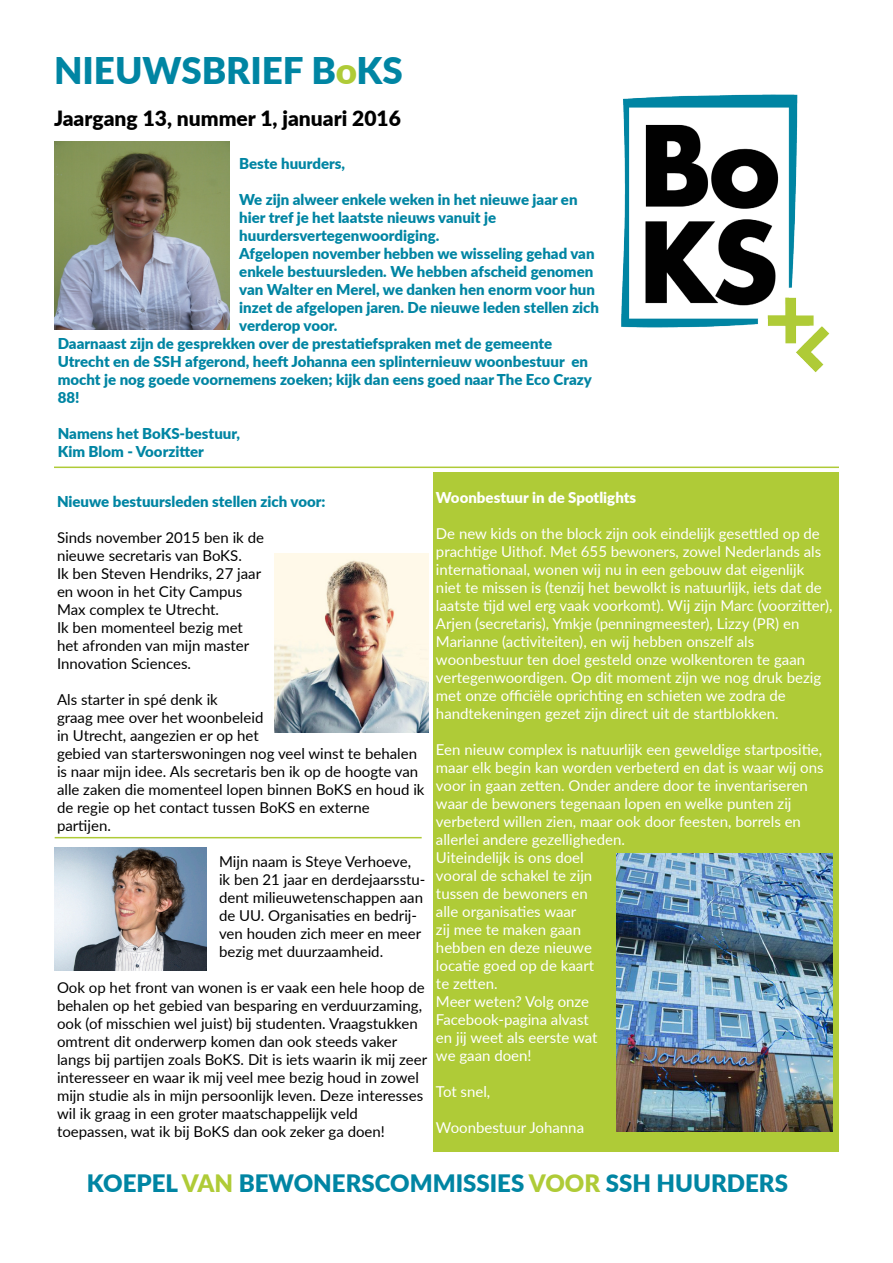
<style>
.page{position:relative;width:893px;height:1263px;background:#fff}
.page>*{position:absolute;margin:0;border:0;box-sizing:border-box;transform-origin:0 0}
.t1{font:900 36.75px "Lato";color:#0085a3}
.t2{font:900 24px "Lato";color:#0085a3}
.t3{font:900 21px "Lato";color:#000}
.t4{font:15px/18px "Lato";color:#fff}
.t5{font:15px/18px "Lato";color:#000}
.t6{font:900 15px/18px "Lato";color:#0085a3}
.t7{font:900 15px "Lato";color:#fff}
.s1{color:#afcb37}
</style>
<div class="page">
<img style="left:621px;top:94px;width:209px;height:279px">
<img style="left:54px;top:142px;width:176px;height:187px">
<hr style="left:54px;top:467px;width:785px;height:1px;background:#afcb37">
<div style="left:433px;top:472px;width:406px;height:680px;background:#afcb37"></div>
<img style="left:616px;top:854px;width:216px;height:277px">
<img style="left:275px;top:553px;width:153px;height:180px">
<hr style="left:55px;top:837px;width:367px;height:1px;background:#afcb37">
<img style="left:54px;top:848px;width:152px;height:123px">
<p class="t1" style="left:54px;top:43px;width:350px">NIEUWSBRIEF B<span class="s1">o</span>KS</p>
<p class="t3" style="left:54px;top:102px;width:348px">Jaargang 13, nummer 1, januari 2016</p>
<p class="t6" style="left:239px;top:154px;width:107px">Beste huurders,</p>
<p class="t6" style="left:239px;top:190px;width:340px">We zijn alweer enkele weken in het nieuwe jaar en hier tref je het laatste nieuws vanuit je</p>
<p class="t6" style="left:239px;top:226px;width:202px">huurdersvertegenwoordiging.</p>
<p class="t6" style="left:239px;top:244px;width:361px">Afgelopen november hebben we wisseling gehad van enkele bestuursleden. We hebben afscheid genomen van Walter en Merel, we danken hen enorm voor hun inzet de afgelopen jaren. De nieuwe leden stellen zich verderop voor.</p>
<p class="t6" style="left:58px;top:334px;width:536px">Daarnaast zijn de gesprekken over de prestatiefspraken met de gemeente Utrecht en de SSH afgerond, heeft Johanna een splinternieuw woonbestuur en mocht je nog goede voornemens zoeken; kijk dan eens goed naar The Eco Crazy 88!</p>
<p class="t6" style="left:58px;top:424px;width:184px">Namens het BoKS-bestuur,</p>
<p class="t6" style="left:58px;top:442px;width:148px">Kim Blom - Voorzitter</p>
<p class="t7" style="left:436px;top:486px;width:202px">Woonbestuur in de Spotlights</p>
<p class="t4" style="left:436px;top:523px;width:398px">De new kids on the block zijn ook eindelijk gesettled op de prachtige Uithof. Met 655 bewoners, zowel Nederlands als internationaal, wonen wij nu in een gebouw dat eigenlijk niet te missen is (tenzij het bewolkt is natuurlijk, iets dat de laatste tijd wel erg vaak voorkomt). Wij zijn Marc (voorzitter), Arjen (secretaris), Ymkje (penningmeester), Lizzy (PR) en</p>
<p class="t4" style="left:436px;top:631px;width:320px">Marianne (activiteiten), en wij hebben onszelf als</p>
<p class="t4" style="left:436px;top:649px;width:371px">woonbestuur ten doel gesteld onze wolkentoren te gaan</p>
<p class="t4" style="left:436px;top:667px;width:387px">vertegenwoordigen. Op dit moment zijn we nog druk bezig met onze officiële oprichting en schieten we zodra de</p>
<p class="t4" style="left:436px;top:703px;width:344px">handtekeningen gezet zijn direct uit de startblokken.</p>
<p class="t4" style="left:436px;top:739px;width:389px">Een nieuw complex is natuurlijk een geweldige startpositie, maar elk begin kan worden verbeterd en dat is waar wij ons voor in gaan zetten. Onder andere door te inventariseren waar de bewoners tegenaan lopen en welke punten zij</p>
<p class="t4" style="left:436px;top:811px;width:366px">verbeterd willen zien, maar ook door feesten, borrels en</p>
<p class="t4" style="left:436px;top:829px;width:191px">allerlei andere gezelligheden.</p>
<p class="t4" style="left:436px;top:847px;width:160px">Uiteindelijk is ons doel vooral de schakel te zijn tussen de bewoners en alle organisaties waar<br>zij mee te maken gaan hebben en deze nieuwe locatie goed op de kaart te zetten.</p>
<p class="t4" style="left:436px;top:991px;width:155px">Meer weten? Volg onze</p>
<p class="t4" style="left:436px;top:1009px;width:163px">Facebook-pagina alvast en jij weet als eerste wat we gaan doen!</p>
<p class="t4" style="left:436px;top:1081px;width:56px">Tot snel,</p>
<p class="t4" style="left:436px;top:1117px;width:150px">Woonbestuur Johanna</p>
<p class="t6" style="left:57px;top:492px;width:270px">Nieuwe bestuursleden stellen zich voor:</p>
<p class="t5" style="left:57px;top:528px;width:209px">Sinds november 2015 ben ik de nieuwe secretaris van BoKS.</p>
<p class="t5" style="left:57px;top:564px;width:206px">Ik ben Steven Hendriks, 27 jaar en woon in het City Campus</p>
<p class="t5" style="left:57px;top:600px;width:164px">Max complex te Utrecht.</p>
<p class="t5" style="left:57px;top:618px;width:187px">Ik ben momenteel bezig met</p>
<p class="t5" style="left:57px;top:636px;width:194px">het afronden van mijn master<br>Innovation Sciences.</p>
<p class="t5" style="left:57px;top:690px;width:162px">Als starter in spé denk ik</p>
<p class="t5" style="left:57px;top:708px;width:208px">graag mee over het woonbeleid</p>
<p class="t5" style="left:57px;top:726px;width:203px">in Utrecht, aangezien er op het</p>
<p class="t5" style="left:57px;top:744px;width:369px">gebied van starterswoningen nog veel winst te behalen is naar mijn idee. Als secretaris ben ik op de hoogte van alle zaken die momenteel lopen binnen BoKS en houd ik de regie op het contact tussen BoKS en externe</p>
<p class="t5" style="left:57px;top:816px;width:55px">partijen.</p>
<p class="t5" style="left:219px;top:852px;width:208px">Mijn naam is Steye Verhoeve, ik ben 21 jaar en derdejaarsstu&shy;dent milieuwetenschappen aan de UU. Organisaties en bedrij&shy;ven houden zich meer en meer bezig met duurzaamheid.</p>
<p class="t5" style="left:57px;top:978px;width:372px">Ook op het front van wonen is er vaak een hele hoop de behalen op het gebied van besparing en verduurzaming, ook (of misschien wel juist) bij studenten. Vraagstukken omtrent dit onderwerp komen dan ook steeds vaker langs bij partijen zoals BoKS. Dit is iets waarin ik mij zeer interesseer en waar ik mij veel mee bezig houd in zowel mijn studie als in mijn persoonlijk leven. Deze interesses wil ik graag in een groter maatschappelijk veld</p>
<p class="t5" style="left:57px;top:1122px;width:329px">toepassen, wat ik bij BoKS dan ook zeker ga doen!</p>
<p class="t2" style="left:87px;top:1165px;width:703px">KOEPEL <span class="s1">VAN</span> BEWONERSCOMMISSIES <span class="s1">VOOR</span> SSH HUURDERS</p>
</div>
